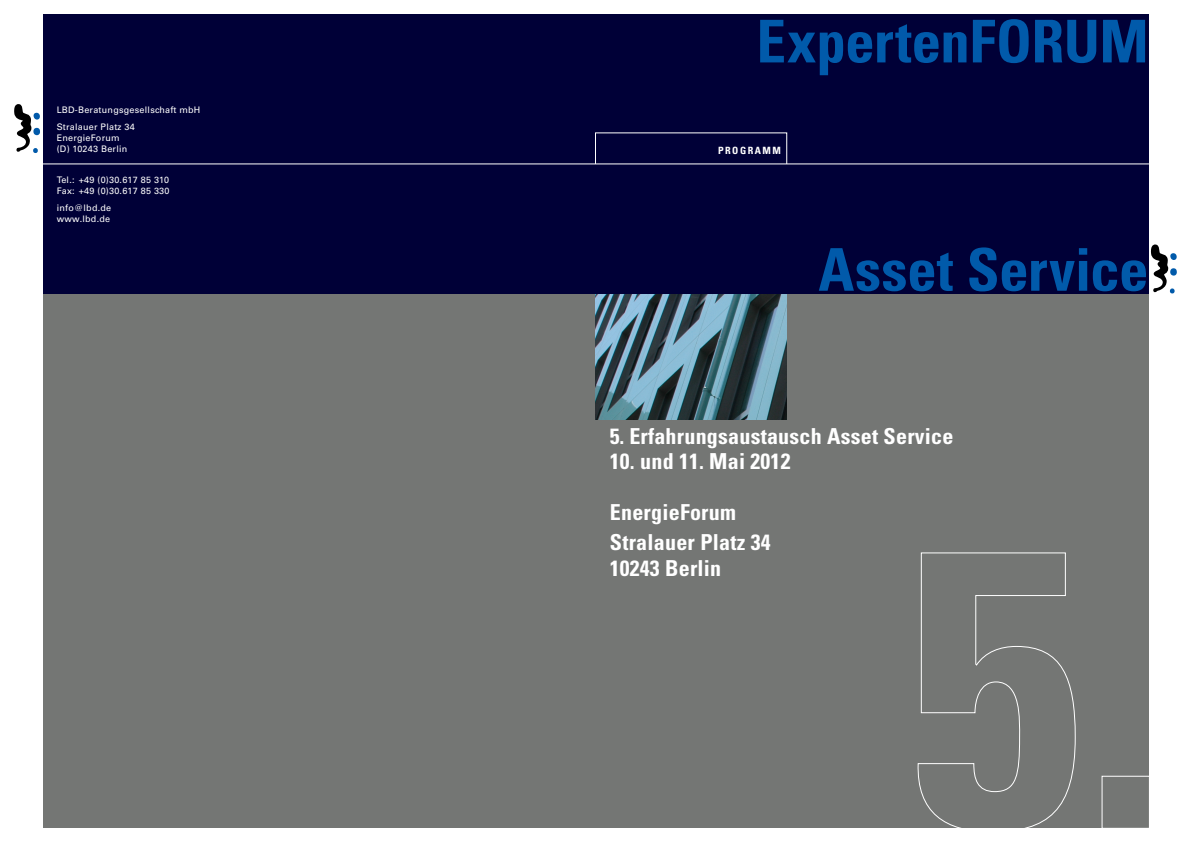
<style>
.page{position:relative;width:1191px;height:842px;background:#fff}
.page>*{position:absolute;margin:0;border:0;box-sizing:border-box;transform-origin:0 0}
.Beschriftung_blau{font:700 condensed 59px "Univers LT";letter-spacing:-.005em;color:#015aaa}
.t1{font:700 condensed 22px/25.2px "Univers LT";letter-spacing:.01em;color:#fff}
.t2{font:700 condensed 10px "Univers LT";color:#fff}
.t3{font:9px/11px "Univers LT";letter-spacing:.025em;color:#fff}
</style>
<div class="page">
<div style="left:43px;top:14px;width:1105px;height:281px;background:#000037"></div>
<hr style="left:42px;top:164px;width:1107px;height:1px;background:#fff">
<svg style="left:595px;top:132px;width:192px;height:32px"></svg>
<svg style="left:1150px;top:244px;width:27px;height:49px"></svg>
<svg style="left:14px;top:104px;width:26px;height:49px"></svg>
<div style="left:43px;top:295px;width:1105px;height:533px;background:#747674"></div>
<svg style="left:917px;top:553px;width:158px;height:275px"></svg>
<img style="left:595px;top:295px;width:191px;height:125px">
<p class="Beschriftung_blau" style="left:756px;top:5px;width:394px">ExpertenFORUM</p>
<p class="t3" style="left:57px;top:105px;width:145px">LBD-Beratungsgesellschaft mbH</p>
<p class="t3" style="left:57px;top:121px;width:80px">Stralauer Platz 34</p>
<p class="t3" style="left:57px;top:132px;width:64px">EnergieForum</p>
<p class="t3" style="left:57px;top:143px;width:72px">(D) 10243 Berlin</p>
<p class="t2" style="left:718px;top:144px;width:39px">Programm</p>
<p class="t3" style="left:57px;top:174px;width:114px">Tel.: +49 (0)30.617 85 310<br>Fax: +49 (0)30.617 85 330</p>
<p class="t3" style="left:57px;top:202px;width:56px">info@lbd.de</p>
<p class="t3" style="left:57px;top:213px;width:55px">www.lbd.de</p>
<p class="Beschriftung_blau" style="left:818px;top:234px;width:332px">Asset Service</p>
<p class="t1" style="left:610px;top:423px;width:345px">5. Erfahrungsaustausch Asset Service</p>
<p class="t1" style="left:610px;top:449px;width:182px">10. und 11. Mai 2012</p>
<p class="t1" style="left:610px;top:499px;width:128px">EnergieForum</p>
<p class="t1" style="left:610px;top:530px;width:162px">Stralauer Platz 34<br>10243 Berlin</p>
</div>
